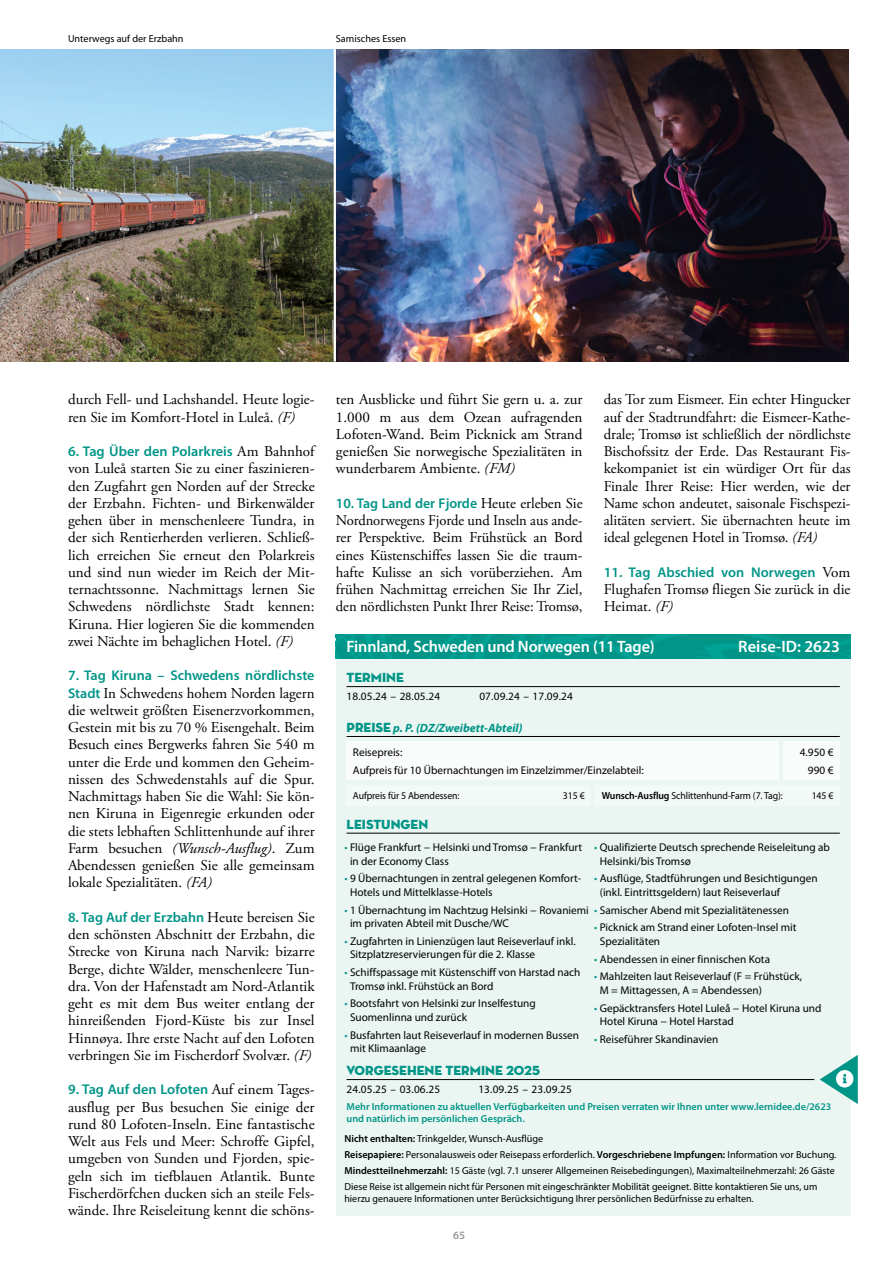
<style>
.page{position:relative;width:893px;height:1263px;background:#fff}
.page>*{position:absolute;margin:0;border:0;box-sizing:border-box;transform-origin:0 0}
.t1{font:600 16.5px "Myriad Pro";letter-spacing:-.01em;color:#fff}
.t2{font:15px/17.2px "Adobe Garamond Pro";color:#000;text-align:justify}
.t3{font:600 14.1px "Myriad Pro";color:#009587}
.t4{font:13.5px "Neutra Disp Titling";color:#009587}
.t5{font:italic 700 12px "Myriad Pro";color:#009587}
.t6{font:11.25px/13.5px "Myriad Pro";color:#000}
.t7{font:600 11.25px "Myriad Pro";color:#9a9897}
.t8{font:10.2px/16.2px "Myriad Pro";color:#000}
.t9{font:600 10.2px/12.3px "Myriad Pro";color:#009587}
.t10{font:10.2px "Myriad Pro";color:#000;scale:.96 1}
.s1{font-style:italic}
.s2{font-family:"Adobe Garamond Pro";font-weight:400;font-size:15px;color:#000}
.s3{font-family:"Myriad Pro";font-weight:600;font-size:14.1px;color:#009587}
.s4{font-family:"Neutra Disp Titling";font-weight:400;font-style:normal;font-size:13.5px}
.s5{font-weight:600}
.s6{color:#009587}
</style>
<div class="page">
<img style="left:0;top:49px;width:848px;height:312px">
<div style="left:336px;top:634px;width:514px;height:581px;background:#ebf6f2"></div>
<img style="left:336px;top:634px;width:514px;height:25px">
<hr style="left:347px;top:833px;width:493px;height:1px;background:#000">
<hr style="left:334px;top:49px;width:2px;height:312px;background:#fff">
<hr style="left:347px;top:686px;width:493px;height:1px;background:#000">
<hr style="left:347px;top:736px;width:493px;height:1px;background:#000">
<div style="left:347px;top:741px;width:432px;height:39px;background:#f9fcfb"></div>
<div style="left:783px;top:741px;width:57px;height:39px;background:#f9fcfb"></div>
<hr style="left:347px;top:1079px;width:467px;height:1px;background:#000">
<svg style="left:820px;top:1055px;width:38px;height:49px"></svg>
<div style="left:347px;top:785px;width:244px;height:20px;background:#f3f9f7"></div>
<div style="left:595px;top:785px;width:245px;height:20px;background:#f3f9f7"></div>
<p class="t8" style="left:68px;top:31px;width:117px">Unterwegs auf der Erzbahn</p>
<p class="t8" style="left:336px;top:31px;width:72px">Samisches Essen</p>
<p class="t2" style="left:68px;top:391px;width:248px">durch Fell- und Lachshandel. Heute logie&shy;ren Sie im Komfort-Hotel in Luleå. <span class="s1">(F)</span></p>
<p class="t3" style="left:68px;top:444px;width:248px">6. Tag Über den Polarkreis <span class="s2">Am Bahnhof</span></p>
<p class="t2" style="left:68px;top:460px;width:248px">von Luleå starten Sie zu einer faszinieren&shy;den Zugfahrt gen Norden auf der Strecke der Erzbahn. Fichten- und Birkenwälder gehen über in menschenleere Tundra, in der sich Rentierherden verlieren. Schließ&shy;lich erreichen Sie erneut den Polarkreis und sind nun wieder im Reich der Mit&shy;ternachtssonne. Nachmittags lernen Sie Schwedens nördlichste Stadt kennen:<br>Kiruna. Hier logieren Sie die kommenden zwei Nächte im behaglichen Hotel. <span class="s1">(F)</span></p>
<p class="t3" style="left:68px;top:668px;width:248px">7. Tag Kiruna – Schwedens nördlichste</p>
<p class="t2" style="left:68px;top:685px;width:248px"><span class="s3">Stadt</span> In Schwedens hohem Norden lagern die weltweit größten Eisenerzvorkommen, Gestein mit bis zu 70 % Eisengehalt. Beim Besuch eines Bergwerks fahren Sie 540 m unter die Erde und kommen den Geheim&shy;nissen des Schwedenstahls auf die Spur.<br>Nachmittags haben Sie die Wahl: Sie kön&shy;nen Kiruna in Eigenregie erkunden oder die stets lebhaften Schlittenhunde auf ihrer Farm besuchen <span class="s1">(Wunsch-Ausflug)</span>. Zum Abendessen genießen Sie alle gemeinsam lokale Spezialitäten. <span class="s1">(FA)</span></p>
<p class="t3" style="left:68px;top:909px;width:248px">8. Tag Auf der Erzbahn <span class="s2">Heute bereisen Sie</span></p>
<p class="t2" style="left:68px;top:926px;width:248px">den schönsten Abschnitt der Erzbahn, die Strecke von Kiruna nach Narvik: bizarre Berge, dichte Wälder, menschenleere Tun&shy;dra. Von der Hafenstadt am Nord-Atlantik geht es mit dem Bus weiter entlang der hinreißenden Fjord-Küste bis zur Insel Hinnøya. Ihre erste Nacht auf den Lofoten verbringen Sie im Fischerdorf Svolvær. <span class="s1">(F)</span></p>
<p class="t3" style="left:68px;top:1082px;width:248px">9. Tag Auf den Lofoten <span class="s2">Auf einem Tages-</span></p>
<p class="t2" style="left:68px;top:1099px;width:248px">ausflug per Bus besuchen Sie einige der rund 80 Lofoten-Inseln. Eine fantastische Welt aus Fels und Meer: Schroffe Gipfel, umgeben von Sunden und Fjorden, spie&shy;geln sich im tiefblauen Atlantik. Bunte Fischerdörfchen ducken sich an steile Fels&shy;wände. Ihre Reiseleitung kennt die schöns-</p>
<p class="t2" style="left:336px;top:391px;width:248px">ten Ausblicke und führt Sie gern u. a. zur 1.000 m aus dem Ozean aufragenden Lofoten-Wand. Beim Picknick am Strand genießen Sie norwegische Spezialitäten in wunderbarem Ambiente. <span class="s1">(FM)</span></p>
<p class="t3" style="left:336px;top:495px;width:248px">10. Tag Land der Fjorde <span class="s2">Heute erleben Sie</span></p>
<p class="t2" style="left:336px;top:512px;width:248px">Nordnorwegens Fjorde und Inseln aus ande&shy;rer Perspektive. Beim Frühstück an Bord eines Küstenschiffes lassen Sie die traum&shy;hafte Kulisse an sich vorüberziehen. Am frühen Nachmittag erreichen Sie Ihr Ziel, den nördlichsten Punkt Ihrer Reise: Tromsø,</p>
<p class="t2" style="left:604px;top:391px;width:248px">das Tor zum Eismeer. Ein echter Hingucker auf der Stadtrundfahrt: die Eismeer-Kathe&shy;drale; Tromsø ist schließlich der nördlichste Bischofssitz der Erde. Das Restaurant Fis&shy;kekompaniet ist ein würdiger Ort für das Finale Ihrer Reise: Hier werden, wie der Name schon andeutet, saisonale Fischspezi&shy;alitäten serviert. Sie übernachten heute im ideal gelegenen Hotel in Tromsø. <span class="s1">(FA)</span></p>
<p class="t3" style="left:604px;top:564px;width:248px">11. Tag Abschied von Norwegen <span class="s2">Vom</span></p>
<p class="t2" style="left:604px;top:581px;width:248px">Flughafen Tromsø fliegen Sie zurück in die<br>Heimat. <span class="s1">(F)</span></p>
<p class="t1" style="left:347px;top:637px;width:310px">Finnland, Schweden und Norwegen (11 Tage)</p>
<p class="t1" style="left:738px;top:637px;width:103px">Reise-ID: 2623</p>
<p class="t4" style="left:347px;top:669px;width:59px">TERMINE</p>
<p class="t6" style="left:347px;top:689px;width:95px">18.05.24 – 28.05.24</p>
<p class="t6" style="left:479px;top:689px;width:95px">07.09.24 – 17.09.24</p>
<p class="t5" style="left:347px;top:721px;width:177px"><span class="s4">PREISE</span> p. P. (DZ/Zweibett-Abteil)</p>
<p class="t6" style="left:353px;top:743px;width:292px;line-height:17.7px">Reisepreis:<br>Aufpreis für 10 Übernachtungen im Einzelzimmer/Einzelabteil:</p>
<p class="t6" style="left:800px;top:743px;width:35px;line-height:17.7px;text-align:right">4.950 €<br>990 €</p>
<p class="t10" style="left:353px;top:790px;width:113px">Aufpreis für 5 Abendessen:</p>
<p class="t10" style="left:563px;top:790px;width:24px">315 €</p>
<p class="t10" style="left:602px;top:790px;width:190px"><span class="s5">Wunsch-Ausflug</span> Schlittenhund-Farm (7. Tag):</p>
<p class="t10" style="left:812px;top:790px;width:24px">145 €</p>
<p class="t4" style="left:347px;top:816px;width:83px">LEISTUNGEN</p>
<p class="t6" style="left:350px;top:841px;width:234px;text-indent:-6px"><span class="s6">•</span> Flüge Frankfurt − Helsinki und Tromsø − Frankfurt in der Economy Class</p>
<p class="t6" style="left:350px;top:872px;width:233px;text-indent:-6px"><span class="s6">•</span> 9 Übernachtungen in zentral gelegenen Komfort-<br>Hotels und Mittelklasse-Hotels</p>
<p class="t6" style="left:350px;top:903px;width:240px;text-indent:-6px"><span class="s6">•</span> 1 Übernachtung im Nachtzug Helsinki − Rovaniemi im privaten Abteil mit Dusche/WC</p>
<p class="t6" style="left:350px;top:934px;width:227px;text-indent:-6px"><span class="s6">•</span> Zugfahrten in Linienzügen laut Reiseverlauf inkl.<br>Sitzplatzreservierungen für die 2. Klasse</p>
<p class="t6" style="left:350px;top:966px;width:232px;text-indent:-6px"><span class="s6">•</span> Schiffspassage mit Küstenschiff von Harstad nach<br>Tromsø inkl. Frühstück an Bord</p>
<p class="t6" style="left:350px;top:997px;width:187px;text-indent:-6px"><span class="s6">•</span> Bootsfahrt von Helsinki zur Inselfestung<br>Suomenlinna und zurück</p>
<p class="t6" style="left:350px;top:1028px;width:231px;text-indent:-6px"><span class="s6">•</span> Busfahrten laut Reiseverlauf in modernen Bussen mit Klimaanlage</p>
<p class="t6" style="left:600px;top:841px;width:232px;text-indent:-6px"><span class="s6">•</span> Qualifizierte Deutsch sprechende Reiseleitung ab<br>Helsinki/bis Tromsø</p>
<p class="t6" style="left:600px;top:872px;width:219px;text-indent:-6px"><span class="s6">•</span> Ausflüge, Stadtführungen und Besichtigungen (inkl. Eintrittsgeldern) laut Reiseverlauf</p>
<p class="t6" style="left:594px;top:903px;width:196px"><span class="s6">•</span> Samischer Abend mit Spezialitätenessen</p>
<p class="t6" style="left:600px;top:921px;width:198px;text-indent:-6px"><span class="s6">•</span> Picknick am Strand einer Lofoten-Insel mit<br>Spezialitäten</p>
<p class="t6" style="left:594px;top:952px;width:177px"><span class="s6">•</span> Abendessen in einer finnischen Kota</p>
<p class="t6" style="left:600px;top:970px;width:204px;text-indent:-6px"><span class="s6">•</span> Mahlzeiten laut Reiseverlauf (F = Frühstück,<br>M = Mittagessen, A = Abendessen)</p>
<p class="t6" style="left:600px;top:1001px;width:223px;text-indent:-6px"><span class="s6">•</span> Gepäcktransfers Hotel Luleå − Hotel Kiruna und<br>Hotel Kiruna − Hotel Harstad</p>
<p class="t6" style="left:594px;top:1032px;width:126px"><span class="s6">•</span> Reiseführer Skandinavien</p>
<p class="t4" style="left:347px;top:1062px;width:195px">VORGESEHENE TERMINE 2025</p>
<p class="t6" style="left:347px;top:1082px;width:95px">24.05.25 – 03.06.25</p>
<p class="t6" style="left:478px;top:1082px;width:95px">13.09.25 – 23.09.25</p>
<p class="t9" style="left:347px;top:1100px;width:486px">Mehr Informationen zu aktuellen Verfügbarkeiten und Preisen verraten wir Ihnen unter www.lernidee.de/2623 und natürlich im persönlichen Gespräch.</p>
<p class="t8" style="left:344px;top:1130px;width:493px"><span class="s5">Nicht enthalten:</span> Trinkgelder, Wunsch-Ausflüge<br><span class="s5">Reisepapiere:</span> Personalausweis oder Reisepass erforderlich. <span class="s5">Vorgeschriebene Impfungen:</span> Information vor Buchung.<br><span class="s5">Mindestteilnehmerzahl:</span> 15 Gäste (vgl. 7.1 unserer Allgemeinen Reisebedingungen), Maximalteilnehmerzahl: 26 Gäste Diese Reise ist allgemein nicht für Personen mit eingeschränkter Mobilität geeignet. Bitte kontaktieren Sie uns, um</p>
<p class="t8" style="left:344px;top:1191px;width:411px">hierzu genauere Informationen unter Berücksichtigung Ihrer persönlichen Bedürfnisse zu erhalten.</p>
<p class="t7" style="left:453px;top:1229px;width:14px">65</p>
</div>
